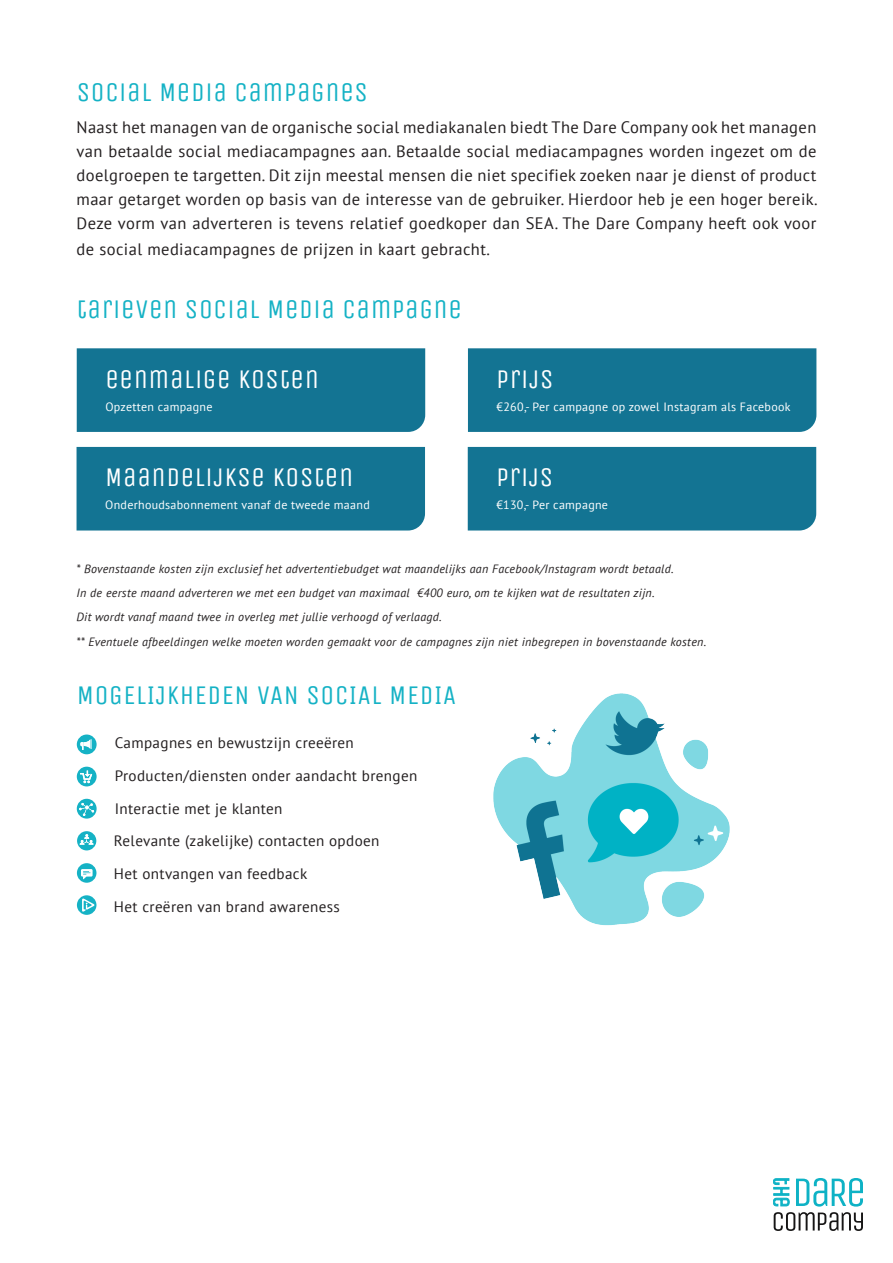
<style>
.page{position:relative;width:893px;height:1263px;background:#fff}
.page>*{position:absolute;margin:0;border:0;box-sizing:border-box;transform-origin:0 0}
.broodtekst{font:27px "Unica One";letter-spacing:.025em;color:#15b2c5}
.broodtekst-2{font:27px "Unica One";letter-spacing:.025em;color:#fff}
.broodtekst-3{font:16.5px/24px "PT Sans";letter-spacing:.025em;color:#231f20;text-align:justify}
.broodtekst-4{font:15.15px "PT Sans";letter-spacing:.025em;color:#231f20}
.broodtekst_small{font:italic 12px "PT Sans";letter-spacing:.025em;color:#231f20}
.broodtekst_small-2{font:12px "PT Sans";letter-spacing:.025em;color:#fff}
</style>
<div class="page">
<svg style="left:796px;top:1178px;width:67px;height:28px"></svg>
<svg style="left:773px;top:1178px;width:16px;height:28px"></svg>
<svg style="left:774px;top:1212px;width:89px;height:19px"></svg>
<div style="left:77px;top:348px;width:348px;height:84px;background:#137493"></div>
<div style="left:77px;top:447px;width:348px;height:83px;background:#137493"></div>
<div style="left:468px;top:348px;width:348px;height:84px;background:#137493"></div>
<div style="left:468px;top:447px;width:348px;height:83px;background:#137493"></div>
<div style="left:77px;top:734px;width:20px;height:20px;background:#15b2c5;border-radius:50%"></div>
<svg style="left:80px;top:739px;width:12px;height:11px"></svg>
<svg style="left:77px;top:831px;width:19px;height:19px"></svg>
<svg style="left:80px;top:834px;width:13px;height:11px"></svg>
<svg style="left:77px;top:895px;width:19px;height:20px"></svg>
<svg style="left:82px;top:898px;width:13px;height:14px"></svg>
<svg style="left:77px;top:799px;width:20px;height:19px"></svg>
<svg style="left:79px;top:803px;width:15px;height:13px"></svg>
<div style="left:77px;top:767px;width:20px;height:19px;background:#15b2c5;border-radius:50%"></div>
<svg style="left:80px;top:770px;width:12px;height:13px"></svg>
<div style="left:77px;top:863px;width:19px;height:20px;background:#15b2c5;border-radius:50%"></div>
<svg style="left:81px;top:869px;width:12px;height:10px"></svg>
<img style="left:493px;top:693px;width:237px;height:233px">
<p class="broodtekst" style="left:77px;top:77px;width:293px">SOCIAL MEDIA CAMPAGNES</p>
<p class="broodtekst-3" style="left:77px;top:115px;width:743px">Naast het managen van de organische social mediakanalen biedt The Dare Company ook het managen van betaalde social mediacampagnes aan. Betaalde social mediacampagnes worden ingezet om de doelgroepen te targetten. Dit zijn meestal mensen die niet specifiek zoeken naar je dienst of product maar getarget worden op basis van de interesse van de gebruiker. Hierdoor heb je een hoger bereik.<br>Deze vorm van adverteren is tevens relatief goedkoper dan SEA. The Dare Company heeft ook voor</p>
<p class="broodtekst-3" style="left:77px;top:236px;width:415px">de social mediacampagnes de prijzen in kaart gebracht.</p>
<p class="broodtekst" style="left:77px;top:294px;width:387px">TARIEVEN SOCIAL MEDIA CAMPAGNE</p>
<p class="broodtekst-2" style="left:105px;top:363px;width:215px">EENMALIGE KOSTEN</p>
<p class="broodtekst_small-2" style="left:105px;top:399px;width:109px">Opzetten campagne</p>
<p class="broodtekst-2" style="left:105px;top:462px;width:250px">MAANDELIJKSE KOSTEN</p>
<p class="broodtekst_small-2" style="left:105px;top:497px;width:266px">Onderhoudsabonnement vanaf de tweede maand</p>
<p class="broodtekst-2" style="left:497px;top:363px;width:58px">PRIJS</p>
<p class="broodtekst_small-2" style="left:497px;top:399px;width:295px">€260,- Per campagne op zowel Instagram als Facebook</p>
<p class="broodtekst-2" style="left:496px;top:462px;width:58px">PRIJS</p>
<p class="broodtekst_small-2" style="left:496px;top:497px;width:113px">€130,- Per campagne</p>
<p class="broodtekst_small" style="left:77px;top:561px;width:599px">* Bovenstaande kosten zijn exclusief het advertentiebudget wat maandelijks aan Facebook/Instagram wordt betaald.</p>
<p class="broodtekst_small" style="left:77px;top:585px;width:580px">In de eerste maand adverteren we met een budget van maximaal €400 euro, om te kijken wat de resultaten zijn.</p>
<p class="broodtekst_small" style="left:77px;top:609px;width:367px">Dit wordt vanaf maand twee in overleg met jullie verhoogd of verlaagd.</p>
<p class="broodtekst_small" style="left:77px;top:634px;width:631px">** Eventuele afbeeldingen welke moeten worden gemaakt voor de campagnes zijn niet inbegrepen in bovenstaande kosten.</p>
<p class="broodtekst" style="left:77px;top:679px;width:381px">MOGELIJKHEDEN VAN SOCIAL MEDIA</p>
<p class="broodtekst-4" style="left:115px;top:733px;width:241px">Campagnes en bewustzijn creeëren</p>
<p class="broodtekst-4" style="left:115px;top:766px;width:304px">Producten/diensten onder aandacht brengen</p>
<p class="broodtekst-4" style="left:115px;top:799px;width:169px">Interactie met je klanten</p>
<p class="broodtekst-4" style="left:114px;top:831px;width:267px">Relevante (zakelijke) contacten opdoen</p>
<p class="broodtekst-4" style="left:114px;top:864px;width:195px">Het ontvangen van feedback</p>
<p class="broodtekst-4" style="left:114px;top:897px;width:228px">Het creëren van brand awareness</p>
</div>
